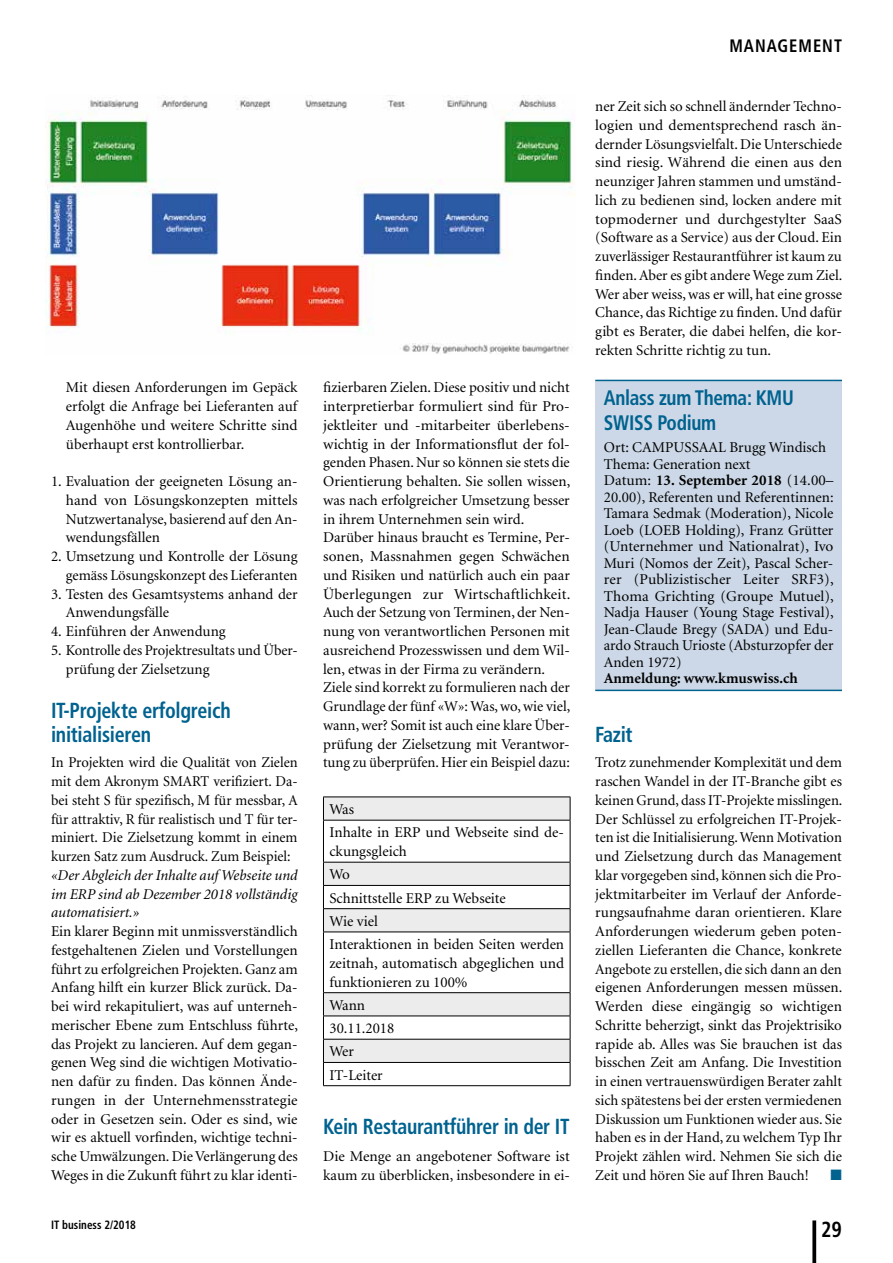
<style>
.page{position:relative;width:893px;height:1263px;background:#fff}
.page>*{position:absolute;margin:0;border:0;box-sizing:border-box;transform-origin:0 0}
.t1{font:700 condensed 21.75px/24.8px "Frutiger";letter-spacing:-.015em;color:#00628f;scale:.92 1}
.t2{font:700 condensed 21.75px "Frutiger";letter-spacing:-.015em;color:#00628f;scale:.91 1}
.t3{font:700 condensed 21.75px "Frutiger";color:#000;scale:.92 1}
.t4{font:700 condensed 21px/24.8px "Frutiger";letter-spacing:-.015em;color:#00628f;scale:.92 1}
.t5{font:700 condensed 18px "Frutiger";letter-spacing:.06em;color:#000;scale:.92 1}
.t6{font:15px/18.8px "Minion";color:#000}
.t7{font:italic 15px/18.8px "Minion";color:#000;text-align:justify}
.t8{font:700 15px "Minion";color:#000}
.t9{font:15px "Zapf Dingbats";color:#00628f}
.t10{font:700 condensed 12px "Frutiger";color:#000;scale:.92 1}
.s1{font-weight:700}
</style>
<div class="page">
<svg style="left:812px;top:1220px;width:4px;height:43px"></svg>
<svg style="left:324px;top:798px;width:246px;height:264px"></svg>
<hr style="left:323px;top:797px;width:247px;height:1px;background:#000">
<svg style="left:323px;top:797px;width:1px;height:23px"></svg>
<svg style="left:570px;top:797px;width:1px;height:23px"></svg>
<hr style="left:323px;top:820px;width:247px;height:1px;background:#000">
<hr style="left:323px;top:820px;width:1px;height:42px;background:#000">
<hr style="left:570px;top:820px;width:1px;height:42px;background:#000">
<hr style="left:323px;top:862px;width:247px;height:1px;background:#000">
<hr style="left:323px;top:885px;width:247px;height:1px;background:#000">
<hr style="left:323px;top:908px;width:247px;height:1px;background:#000">
<svg style="left:323px;top:862px;width:1px;height:70px"></svg>
<svg style="left:570px;top:862px;width:1px;height:70px"></svg>
<hr style="left:323px;top:932px;width:247px;height:1px;background:#000">
<hr style="left:323px;top:932px;width:1px;height:60px;background:#000">
<hr style="left:570px;top:932px;width:1px;height:60px;background:#000">
<hr style="left:323px;top:992px;width:247px;height:1px;background:#000">
<hr style="left:323px;top:1016px;width:247px;height:1px;background:#000">
<hr style="left:323px;top:1039px;width:247px;height:1px;background:#000">
<hr style="left:323px;top:1062px;width:247px;height:1px;background:#000">
<svg style="left:323px;top:993px;width:1px;height:92px"></svg>
<svg style="left:570px;top:993px;width:1px;height:92px"></svg>
<hr style="left:323px;top:1085px;width:247px;height:1px;background:#000">
<img style="left:46px;top:95px;width:529px;height:259px">
<div style="left:595px;top:380px;width:247px;height:310px;background:#ccd8e7"></div>
<hr style="left:595px;top:380px;width:247px;height:1px;background:#00628f">
<hr style="left:595px;top:690px;width:247px;height:1px;background:#00628f">
<p class="t6" style="left:66px;top:379px;width:233px;text-align:justify">Mit diesen Anforderungen im Gepäck erfolgt die Anfrage bei Lieferanten auf Augenhöhe und weitere Schritte sind überhaupt erst kontrollierbar.</p>
<p class="t6" style="left:66px;top:472px;width:233px;text-align:justify;text-indent:-15px">1. Evaluation der geeigneten Lösung an&shy;hand von Lösungskonzepten mittels Nutzwertanalyse, basierend auf den An&shy;wendungsfällen</p>
<p class="t6" style="left:51px;top:547px;width:248px;text-align:right">2. Umsetzung und Kontrolle der Lösung gemäss Lösungskonzept des Lieferanten</p>
<p class="t6" style="left:66px;top:585px;width:233px;text-indent:-15px">3. Testen des Gesamtsystems anhand der<br>Anwendungsfälle</p>
<p class="t6" style="left:51px;top:622px;width:176px">4. Einführen der Anwendung</p>
<p class="t6" style="left:66px;top:641px;width:233px;text-indent:-15px">5. Kontrolle des Projektresultats und Über&shy;prüfung der Zielsetzung</p>
<h1 class="t1" style="left:51px;top:698px;width:197px">IT-Projekte erfolgreich initialisieren</h1>
<p class="t6" style="left:51px;top:754px;width:248px;text-align:justify">In Projekten wird die Qualität von Zielen mit dem Akronym SMART verifiziert. Da&shy;bei steht S für spezifisch, M für messbar, A für attraktiv, R für realistisch und T für ter&shy;miniert. Die Zielsetzung kommt in einem kurzen Satz zum Ausdruck. Zum Beispiel:</p>
<p class="t7" style="left:51px;top:866px;width:248px">«Der Abgleich der Inhalte auf Webseite und im ERP sind ab Dezember 2018 vollständig automatisiert.»</p>
<p class="t6" style="left:51px;top:922px;width:248px;text-align:justify">Ein klarer Beginn mit unmissverständlich festgehaltenen Zielen und Vorstellungen führt zu erfolgreichen Projekten. Ganz am Anfang hilft ein kurzer Blick zurück. Da&shy;bei wird rekapituliert, was auf unterneh&shy;merischer Ebene zum Entschluss führte, das Projekt zu lancieren. Auf dem gegan&shy;genen Weg sind die wichtigen Motivatio&shy;nen dafür zu finden. Das können Ände&shy;rungen in der Unternehmensstrategie oder in Gesetzen sein. Oder es sind, wie wir es aktuell vorfinden, wichtige techni&shy;sche Umwälzungen. Die Verlängerung des Weges in die Zukunft führt zu klar identi-</p>
<p class="t10" style="left:51px;top:1218px;width:94px">IT business 2/2018</p>
<p class="t6" style="left:323px;top:379px;width:249px">fizierbaren Zielen. Diese positiv und nicht interpretierbar formuliert sind für Pro&shy;jektleiter und -mitarbeiter überlebens&shy;wichtig in der Informationsflut der fol&shy;genden Phasen. Nur so können sie stets die Orientierung behalten. Sie sollen wissen, was nach erfolgreicher Umsetzung besser in ihrem Unternehmen sein wird.<br>Darüber hinaus braucht es Termine, Per&shy;sonen, Massnahmen gegen Schwächen und Risiken und natürlich auch ein paar Überlegungen zur Wirtschaftlichkeit.<br>Auch der Setzung von Terminen, der Nen&shy;nung von verantwortlichen Personen mit ausreichend Prozesswissen und dem Wil&shy;len, etwas in der Firma zu verändern.<br>Ziele sind korrekt zu formulieren nach der Grundlage der fünf «W»: Was, wo, wie viel, wann, wer? Somit ist auch eine klare Über&shy;prüfung der Zielsetzung mit Verantwor&shy;tung zu überprüfen. Hier ein Beispiel dazu:</p>
<p class="t6" style="left:329px;top:798px;width:236px;line-height:23.2px">Was<br>Inhalte in ERP und Webseite sind de-</p>
<p class="t6" style="left:329px;top:840px;width:236px;line-height:23.2px">ckungsgleich<br>Wo<br>Schnittstelle ERP zu Webseite<br>Wie viel<br>Interaktionen in beiden Seiten werden</p>
<p class="t6" style="left:329px;top:954px;width:236px">zeitnah, automatisch abgeglichen und funktionieren zu 100%</p>
<p class="t6" style="left:329px;top:994px;width:66px;line-height:23.2px">Wann<br>30.11.2018<br>Wer<br>IT-Leiter</p>
<h1 class="t2" style="left:323px;top:1114px;width:272px">Kein Restaurantführer in der IT</h1>
<p class="t6" style="left:323px;top:1147px;width:248px">Die Menge an angebotener Software ist kaum zu überblicken, insbesondere in ei-</p>
<p class="t5" style="left:729px;top:35px;width:124px">MANAGEMENT</p>
<p class="t6" style="left:595px;top:97px;width:249px;text-align:justify">ner Zeit sich so schnell ändernder Techno&shy;logien und dementsprechend rasch än&shy;dernder Lösungsvielfalt. Die Unterschiede sind riesig. Während die einen aus den neunziger Jahren stammen und umständ&shy;lich zu bedienen sind, locken andere mit topmoderner und durchgestylter SaaS (Software as a Service) aus der Cloud. Ein zuverlässiger Restaurantführer ist kaum zu finden. Aber es gibt andere Wege zum Ziel.<br>Wer aber weiss, was er will, hat eine grosse Chance, das Richtige zu finden. Und dafür gibt es Berater, die dabei helfen, die kor&shy;rekten Schritte richtig zu tun.</p>
<h2 class="t4" style="left:604px;top:385px;width:208px">Anlass zum Thema: KMU<br>SWISS Podium</h2>
<p class="t6" style="left:604px;top:440px;width:232px;line-height:16.5px">Ort: CAMPUSSAAL Brugg Windisch Thema: Generation next<br>Datum: <span class="s1">13. September 2018</span> (14.00– 20.00), Referenten und Referentinnen:<br>Tamara Sedmak (Moderation), Nicole Loeb (LOEB Holding), Franz Grütter (Unternehmer und Nationalrat), Ivo Muri (Nomos der Zeit), Pascal Scher&shy;rer (Publizistischer Leiter SRF3), Thoma Grichting (Groupe Mutuel), Nadja Hauser (Young Stage Festival), Jean-Claude Bregy (SADA) und Edu&shy;ardo Strauch Urioste (Absturzopfer der Anden 1972)</p>
<p class="t8" style="left:604px;top:671px;width:195px">Anmeldung: www.kmuswiss.ch</p>
<h1 class="t1" style="left:595px;top:722px;width:42px">Fazit</h1>
<p class="t6" style="left:595px;top:754px;width:249px;text-align:justify">Trotz zunehmender Komplexität und dem raschen Wandel in der IT-Branche gibt es keinen Grund, dass IT-Projekte misslingen.<br>Der Schlüssel zu erfolgreichen IT-Projek&shy;ten ist die Initialisierung. Wenn Motivation und Zielsetzung durch das Management klar vorgegeben sind, können sich die Pro&shy;jektmitarbeiter im Verlauf der Anforde&shy;rungsaufnahme daran orientieren. Klare Anforderungen wiederum geben poten&shy;ziellen Lieferanten die Chance, konkrete Angebote zu erstellen, die sich dann an den eigenen Anforderungen messen müssen.<br>Werden diese eingängig so wichtigen Schritte beherzigt, sinkt das Projektrisiko rapide ab. Alles was Sie brauchen ist das bisschen Zeit am Anfang. Die Investition in einen vertrauenswürdigen Berater zahlt sich spätestens bei der ersten vermiedenen Diskussion um Funktionen wieder aus. Sie haben es in der Hand, zu welchem Typ Ihr Projekt zählen wird. Nehmen Sie sich die Zeit und hören Sie auf Ihren Bauch!</p>
<p class="t9" style="left:830px;top:1167px;width:13px">■</p>
<h1 class="t3" style="left:821px;top:1216px;width:24px">29</h1>
</div>
